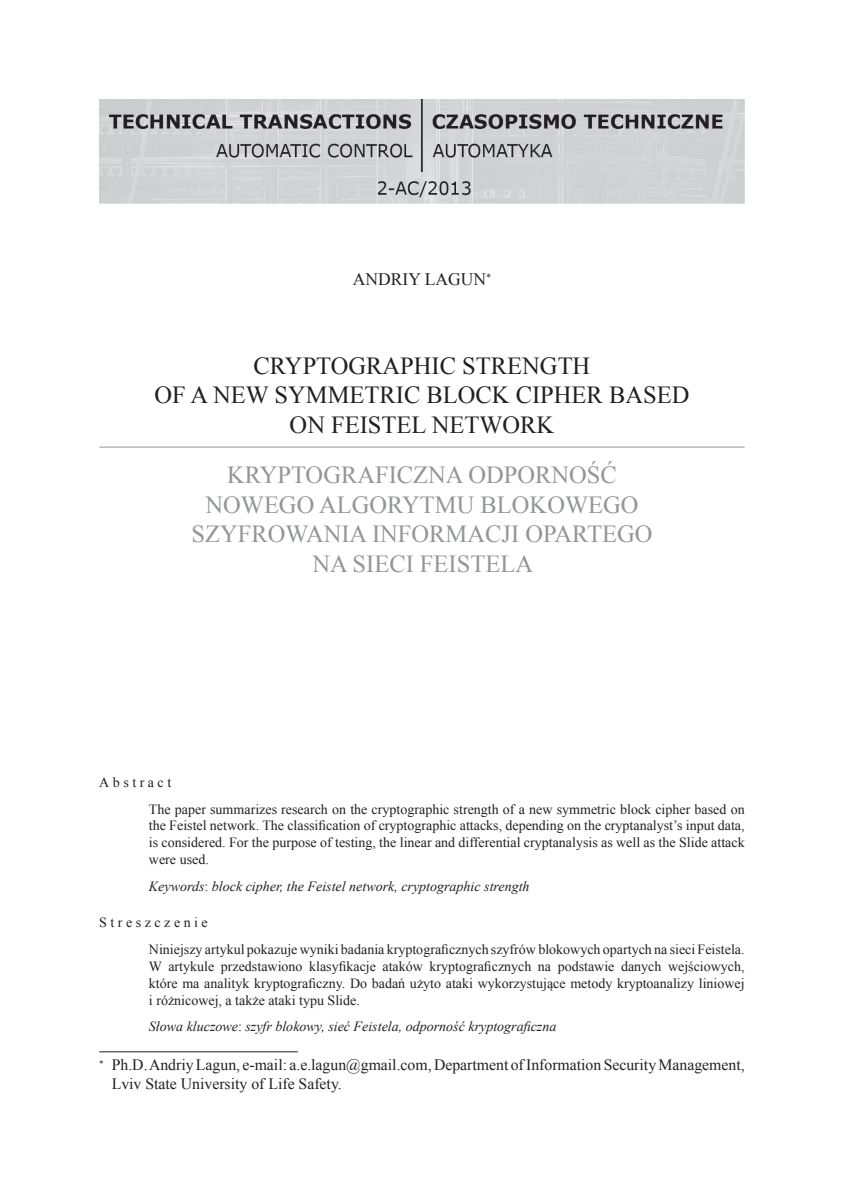
<style>
.page{position:relative;width:844px;height:1191px;background:#fff}
.page>*{position:absolute;margin:0;border:0;box-sizing:border-box;transform-origin:0 0}
.t1{font:24.5px/29.4px "Times New Roman";color:#939598;text-align:center}
.t2{font:24.5px/29.4px "Times New Roman";color:#231f20;text-align:center}
.t3{font:17.5px "Times New Roman";color:#231f20}
.t4{font:15.75px/18.9px "Times New Roman";color:#231f20}
.t5{font:14px/16.8px "Times New Roman";color:#231f20}
.t6{font:italic 14px "Times New Roman";color:#231f20}
.s1{font-style:normal}
</style>
<div class="page">
<hr style="left:99px;top:1051px;width:199px;height:1px;background:#231f20">
<hr style="left:99px;top:446px;width:645px;height:1px;background:#939598">
<img style="left:99px;top:99px;width:645px;height:105px">
<p class="t3" style="left:353px;top:267px;width:140px">ANDRIY LAGUN∗</p>
<h1 class="t2" style="left:154px;top:351px;width:536px">CRYPTOGRAPHIC STRENGTH<br>OF A NEW SYMMETRIC BLOCK CIPHER BASED<br>ON FEISTEL NETWORK</h1>
<h1 class="t1" style="left:191px;top:460px;width:462px">KRYPTOGRAFICZNA ODPORNOŚĆ<br>NOWEGO ALGORYTMU BLOKOWEGO<br>SZYFROWANIA INFORMACJI OPARTEGO<br>NA SIECI FEISTELA</h1>
<p class="t5" style="left:149px;top:768px;width:597px;line-height:26.8px;text-indent:-50px">Abstract<br>The paper summarizes research on the cryptographic strength of a new symmetric block cipher based on</p>
<p class="t5" style="left:149px;top:817px;width:597px;text-align:justify">the Feistel network. The classification of cryptographic attacks, depending on the cryptanalyst’s input data, is considered. For the purpose of testing, the linear and differential cryptanalysis as well as the Slide attack were used.</p>
<p class="t6" style="left:149px;top:876px;width:382px">Keywords<span class="s1">:</span> block cipher, the Feistel network, cryptographic strength</p>
<p class="t5" style="left:149px;top:909px;width:597px;line-height:26.8px;text-indent:-50px">Streszczenie<br>Niniejszy artykul pokazuje wyniki badania kryptograficznych szyfrów blokowych opartych na sieci Feistela.</p>
<p class="t5" style="left:149px;top:957px;width:597px;text-align:justify">W artykule przedstawiono klasyfikacje ataków kryptograficznych na podstawie danych wejściowych, które ma analityk kryptograficzny. Do badań użyto ataki wykorzystujące metody kryptoanalizy liniowej i różnicowej, a także ataki typu Slide.</p>
<p class="t6" style="left:149px;top:1017px;width:409px">Słowa kluczowe<span class="s1">:</span> szyfr blokowy, sieć Feistela, odporność kryptograficzna</p>
<p class="t4" style="left:112px;top:1055px;width:634px;text-indent:-12px">∗ Ph.D. Andriy Lagun, e-mail: a.e.lagun@gmail.com, Department of Information Security Management,<br>Lviv State University of Life Safety.</p>
</div>
